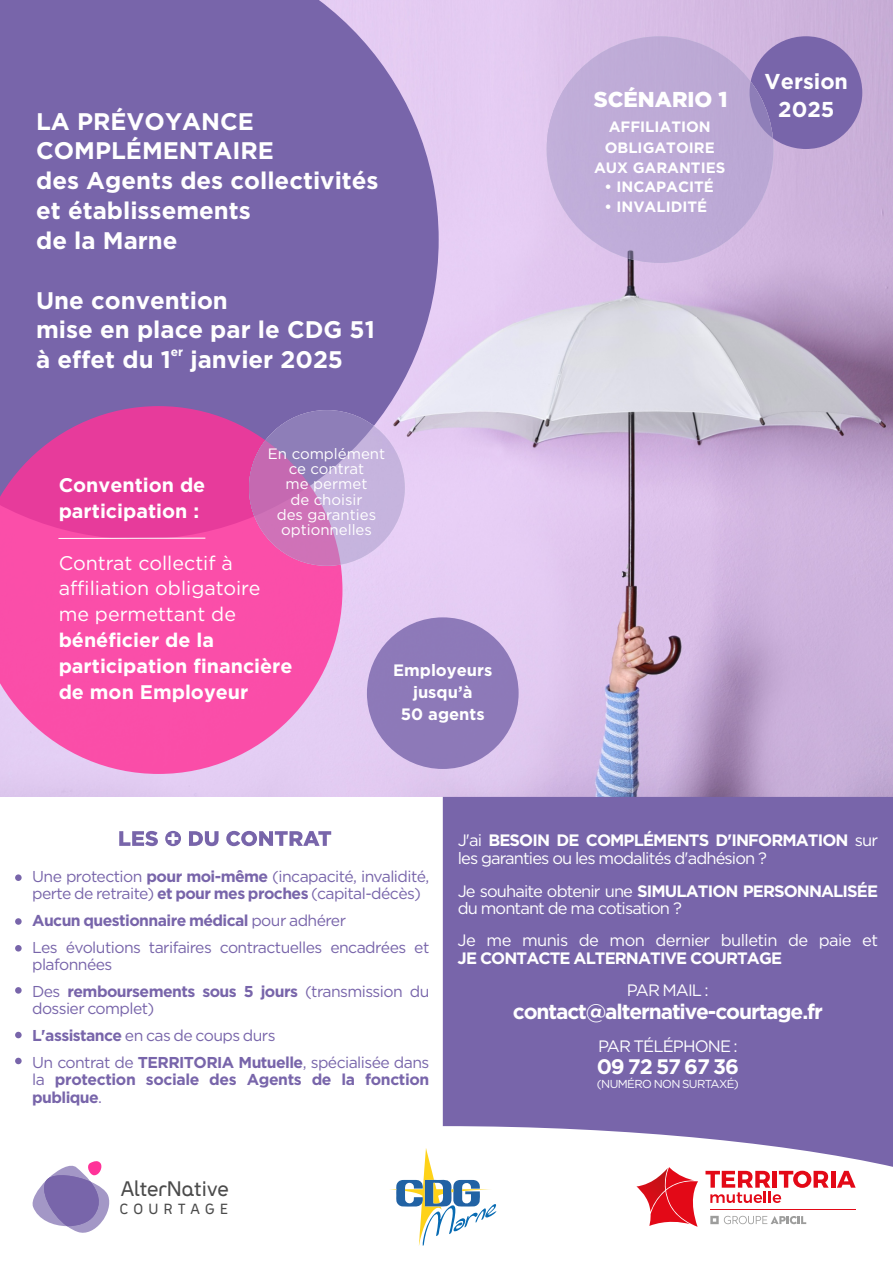
<style>
.page{position:relative;width:893px;height:1263px;background:#fff}
.page>*{position:absolute;margin:0;border:0;box-sizing:border-box;transform-origin:0 0}
.t1{font:600 24.75px "FNA Cv 2";color:#4b4b4b}
.t2{font:700 24px/29.8px "Gotham";color:#fff}
.t3{font:700 21.6px/28.8px "Gotham";color:#fff;text-align:center}
.t4{font:900 21.6px "Gotham";color:#fff}
.t5{font:700 21px "Gotham";letter-spacing:-.055em;color:#fff}
.t6{font:700 19.65px/26.2px "Gotham";color:#fff}
.t7{font:19.65px/25.5px "Gotham";color:#fff}
.t8{font:600 17.25px "FNA Cv 2";letter-spacing:.305em;color:#4b4b4b}
.t9{font:16.5px/17.9px "Gotham";letter-spacing:-.055em;color:#fff}
.t10{font:16.5px "Gotham";letter-spacing:-.035em;color:#fff}
.t11{font:700 16.5px "Gotham";letter-spacing:-.055em;color:#fff}
.t12{font:700 16.5px/22px "Gotham";color:#fff;text-align:center}
.t13{font:15.75px/27px "Gotham";letter-spacing:-.035em;color:#7865aa}
.t14{font:700 15.75px/17.4px "Gotham";letter-spacing:-.025em;color:#7865aa}
.t15{font:15px/15.3px "Gotham";color:#fff;text-align:center}
.t16{font:700 15px/20.1px "Gotham";color:#fff;text-align:center}
.t17{font:700 12px "Gotham";color:#fff}
.t18{font:11.55px "Gotham";letter-spacing:-.055em;color:#fff}
.s1{font-weight:700}
.s2{font-weight:400}
</style>
<div class="page">
<img style="left:0;top:140px;width:893px;height:657px">
<svg style="left:0;top:0;width:439px;height:539px;background:#816eb0"></svg>
<svg style="left:0;top:406px;width:342px;height:368px;background:#ed57ad"></svg>
<svg style="left:249px;top:410px;width:156px;height:156px;background:#be8bc5"></svg>
<svg style="left:443px;top:797px;width:450px;height:376px;background:#8271b0"></svg>
<svg style="left:32px;top:1161px;width:78px;height:72px"></svg>
<div style="left:15px;top:874px;width:7px;height:7px;background:#7865aa;border-radius:50%"></div>
<div style="left:15px;top:918px;width:7px;height:7px;background:#7865aa;border-radius:50%"></div>
<div style="left:15px;top:945px;width:7px;height:6px;background:#7865aa;border-radius:50%"></div>
<div style="left:15px;top:987px;width:7px;height:7px;background:#7865aa;border-radius:50%"></div>
<div style="left:15px;top:1032px;width:7px;height:6px;background:#7865aa;border-radius:50%"></div>
<div style="left:15px;top:1058px;width:7px;height:6px;background:#7865aa;border-radius:50%"></div>
<svg style="left:119px;top:831px;width:212px;height:15px"></svg>
<hr style="left:58px;top:538px;width:147px;height:1px;background:#fff">
<div style="left:749px;top:36px;width:113px;height:113px;background:#7865aa;border-radius:50%"></div>
<div style="left:367px;top:617px;width:152px;height:152px;background:#8d79b8;border-radius:50%"></div>
<img style="left:547px;top:140px;width:226px;height:123px">
<img style="left:547px;top:36px;width:202px;height:104px">
<svg style="left:749px;top:36px;width:24px;height:113px"></svg>
<svg style="left:390px;top:883px;width:107px;height:363px"></svg>
<hr style="left:831px;top:1171px;width:4px;height:17px;background:#e30917">
<svg style="left:837px;top:1171px;width:19px;height:17px"></svg>
<svg style="left:705px;top:1171px;width:124px;height:32px"></svg>
<hr style="left:710px;top:1208px;width:146px;height:1px;background:#e30917">
<svg style="left:710px;top:1216px;width:96px;height:8px"></svg>
<svg style="left:636px;top:1167px;width:62px;height:60px"></svg>
<h2 class="t2" style="left:36px;top:108px;width:344px">LA PRÉVOYANCE<br>COMPLÉMENTAIRE<br>des Agents des collectivités et établissements<br>de la Marne</h2>
<h2 class="t2" style="left:36px;top:287px;width:340px">Une convention<br>mise en place par le CDG 51</h2>
<p class="t17" style="left:171px;top:347px;width:14px">er</p>
<h2 class="t2" style="left:36px;top:346px;width:308px">à effet du 1 janvier 2025</h2>
<p class="t15" style="left:268px;top:447px;width:119px">En complément ce contrat<br>me permet<br>de choisir<br>des garanties optionnelles</p>
<p class="t6" style="left:59px;top:473px;width:148px">Convention de participation :</p>
<p class="t7" style="left:59px;top:552px;width:203px">Contrat collectif à affiliation obligatoire me permettant de</p>
<p class="t6" style="left:59px;top:628px;width:235px">bénéficier de la participation financière de mon Employeur</p>
<p class="t12" style="left:393px;top:660px;width:101px">Employeurs jusqu’à<br>50 agents</p>
<h3 class="t4" style="left:594px;top:91px;width:135px">SCÉNARIO 1</h3>
<p class="t16" style="left:594px;top:118px;width:133px">AFFILIATION<br>OBLIGATOIRE<br>AUX GARANTIES</p>
<p class="t16" style="left:604px;top:178px;width:111px">• INCAPACITÉ</p>
<p class="t16" style="left:604px;top:198px;width:104px">• INVALIDITÉ</p>
<h3 class="t3" style="left:765px;top:68px;width:85px">Version<br>2025</h3>
<p class="t13" style="left:32px;top:868px;width:399px;line-height:17.4px">Une protection <span class="s1">pour moi-même</span> (incapacité, invalidité, perte de retraite) <span class="s1">et pour mes proches</span> (capital-décès)</p>
<p class="t13" style="left:32px;top:908px;width:399px;line-height:26.5px"><span class="s1">Aucun questionnaire médical</span> pour adhérer<br>Les évolutions tarifaires contractuelles encadrées et</p>
<p class="t13" style="left:32px;top:952px;width:399px">plafonnées<br>Des <span class="s1">remboursements sous 5 jours</span> (transmission du</p>
<p class="t13" style="left:32px;top:996px;width:399px">dossier complet)<br><span class="s1">L'assistance</span> en cas de coups durs<br>Un contrat de <span class="s1">TERRITORIA Mutuelle</span>, spécialisée dans</p>
<p class="t14" style="left:32px;top:1072px;width:399px"><span class="s2">la</span> protection sociale des Agents de la fonction publique<span class="s2">.</span></p>
<p class="t9" style="left:458px;top:833px;width:422px">J'ai <span class="s1">BESOIN DE COMPLÉMENTS D'INFORMATION</span> sur les garanties ou les modalités d'adhésion ?</p>
<p class="t9" style="left:458px;top:883px;width:422px">Je souhaite obtenir une <span class="s1">SIMULATION PERSONNALISÉE </span>du montant de ma cotisation ?</p>
<p class="t10" style="left:458px;top:934px;width:422px">Je me munis de mon dernier bulletin de paie et</p>
<p class="t11" style="left:458px;top:952px;width:326px">JE CONTACTE ALTERNATIVE COURTAGE</p>
<p class="t9" style="left:627px;top:983px;width:83px">PAR MAIL :</p>
<h3 class="t5" style="left:513px;top:1003px;width:311px">contact@alternative-courtage.fr</h3>
<p class="t9" style="left:598px;top:1038px;width:141px">PAR TÉLÉPHONE :</p>
<h3 class="t5" style="left:597px;top:1059px;width:144px">09 72 57 67 36</h3>
<p class="t18" style="left:597px;top:1080px;width:144px">(NUMÉRO NON SURTAXÉ)</p>
<h1 class="t1" style="left:121px;top:1176px;width:110px">AlterNative</h1>
<p class="t8" style="left:120px;top:1199px;width:110px">COURTAGE</p>
</div>
